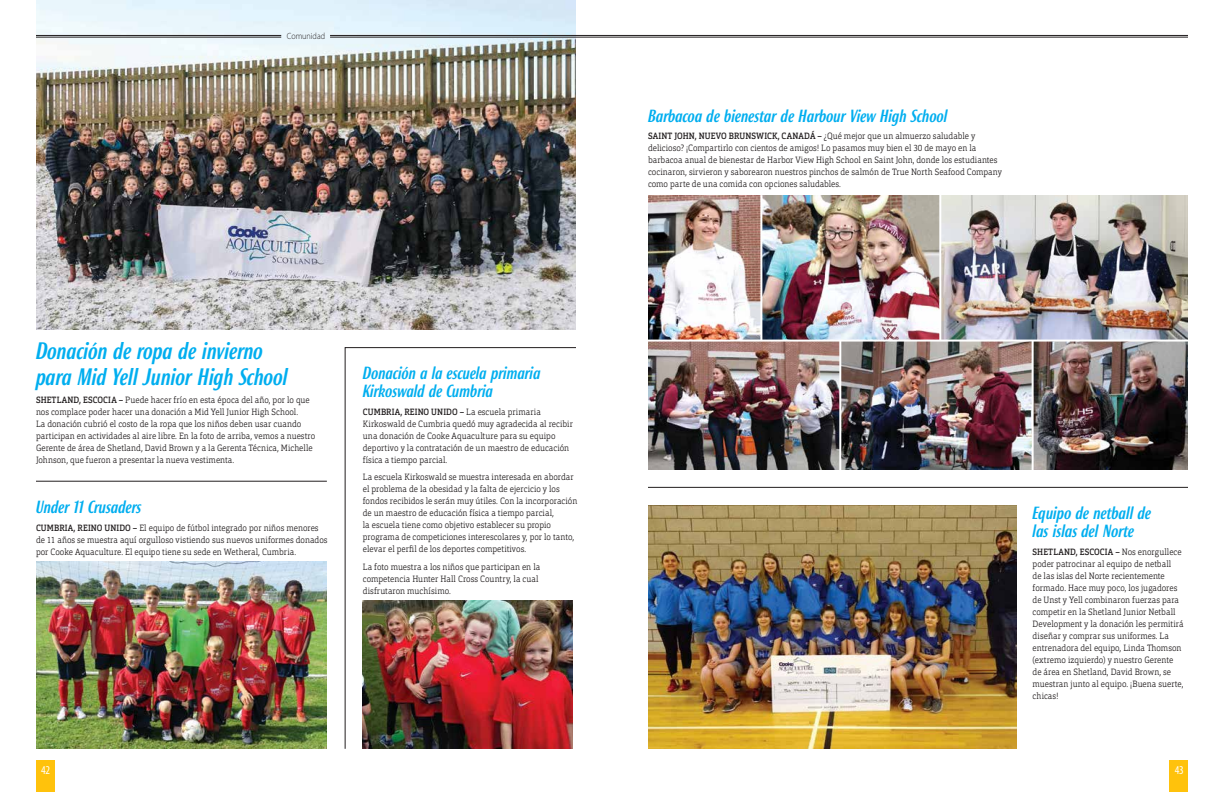
<style>
.page{position:relative;width:1224px;height:792px;background:#fff}
.page>*{position:absolute;margin:0;border:0;box-sizing:border-box;transform-origin:0 0}
.t1{font:italic 500 23px/26px "Roxy";letter-spacing:-.01em;color:#00aeef}
.t2{font:italic 500 17px/18px "Roxy";letter-spacing:-.01em;color:#00aeef}
.t3{font:condensed 12px "Myriad Pro";color:#fff}
.t4{font:300 9px/12px "Orgon Slab";letter-spacing:.005em;color:#221e1f;scale:.9 1}
.t5{font:300 9px "Myriad Pro";color:#221e1f;scale:.9 1}
.s1{font-weight:500}
</style>
<div class="page">
<img style="left:36px;top:0;width:540px;height:329px">
<img style="left:36px;top:562px;width:291px;height:187px">
<img style="left:648px;top:505px;width:369px;height:244px">
<img style="left:648px;top:195px;width:540px;height:274px">
<hr style="left:36px;top:481px;width:291px;height:1px;background:#221e1f">
<div style="left:1169px;top:761px;width:19px;height:31px;background:#ffc20c"></div>
<div style="left:36px;top:761px;width:19px;height:31px;background:#ffc20c"></div>
<img style="left:345px;top:347px;width:231px;height:402px">
<hr style="left:36px;top:35px;width:245px;height:1px;background:#221e1f">
<hr style="left:36px;top:37px;width:245px;height:1px;background:#221e1f">
<hr style="left:330px;top:35px;width:858px;height:1px;background:#221e1f">
<hr style="left:330px;top:37px;width:858px;height:1px;background:#221e1f">
<hr style="left:644px;top:340px;width:547px;height:2px;background:#fff">
<hr style="left:939px;top:192px;width:2px;height:149px;background:#fff">
<hr style="left:760px;top:195px;width:2px;height:146px;background:#fff">
<hr style="left:839px;top:341px;width:2px;height:133px;background:#fff">
<hr style="left:1032px;top:341px;width:2px;height:133px;background:#fff">
<hr style="left:648px;top:487px;width:540px;height:1px;background:#221e1f">
<p class="t5" style="left:287px;top:30px;width:44px">Comunidad</p>
<h1 class="t1" style="left:36px;top:338px;width:254px">Donación de ropa de invierno para Mid Yell Junior High School</h1>
<p class="t4" style="left:36px;top:393px;width:312px"><span class="s1">SHETLAND, ESCOCIA –</span> Puede hacer frío en esta época del año, por lo que nos complace poder hacer una donación a Mid Yell Junior High School.<br>La donación cubrió el costo de la ropa que los niños deben usar cuando participan en actividades al aire libre. En la foto de arriba, vemos a nuestro Gerente de área de Shetland, David Brown y a la Gerenta Técnica, Michelle Johnson, que fueron a presentar la nueva vestimenta.</p>
<h2 class="t2" style="left:36px;top:498px;width:107px">Under 11 Crusaders</h2>
<p class="t4" style="left:36px;top:521px;width:325px"><span class="s1">CUMBRIA, REINO UNIDO –</span> El equipo de fútbol integrado por niños menores de 11 años se muestra aquí orgulloso vistiendo sus nuevos uniformes donados por Cooke Aquaculture. El equipo tiene su sede en Wetheral, Cumbria.</p>
<h2 class="t2" style="left:363px;top:364px;width:179px">Donación a la escuela primaria<br>Kirkoswald de Cumbria</h2>
<p class="t4" style="left:363px;top:406px;width:235px"><span class="s1">CUMBRIA, REINO UNIDO –</span> La escuela primaria Kirkoswald de Cumbria quedó muy agradecida al recibir una donación de Cooke Aquaculture para su equipo deportivo y la contratación de un maestro de educación física a tiempo parcial.</p>
<p class="t4" style="left:363px;top:471px;width:240px">La escuela Kirkoswald se muestra interesada en abordar el problema de la obesidad y la falta de ejercicio y los fondos recibidos le serán muy útiles. Con la incorporación de un maestro de educación física a tiempo parcial,<br>la escuela tiene como objetivo establecer su propio programa de competiciones interescolares y, por lo tanto, elevar el perfil de los deportes competitivos.</p>
<p class="t4" style="left:363px;top:561px;width:199px">La foto muestra a los niños que participan en la competencia Hunter Hall Cross Country, la cual disfrutaron muchísimo.</p>
<h2 class="t2" style="left:648px;top:107px;width:301px">Barbacoa de bienestar de Harbour View High School</h2>
<p class="t4" style="left:648px;top:130px;width:395px"><span class="s1">SAINT JOHN, NUEVO BRUNSWICK, CANADÁ –</span> ¿Qué mejor que un almuerzo saludable y delicioso? ¡Compartirlo con cientos de amigos! Lo pasamos muy bien el 30 de mayo en la barbacoa anual de bienestar de Harbor View High School en Saint John, donde los estudiantes cocinaron, sirvieron y saborearon nuestros pinchos de salmón de True North Seafood Company como parte de una comida con opciones saludables.</p>
<h2 class="t2" style="left:1033px;top:504px;width:120px">Equipo de netball de las islas del Norte</h2>
<p class="t4" style="left:1033px;top:546px;width:169px"><span class="s1">SHETLAND, ESCOCIA –</span> Nos enorgullece poder patrocinar al equipo de netball<br>de las islas del Norte recientemente formado. Hace muy poco, los jugadores de Unst y Yell combinaron fuerzas para competir en la Shetland Junior Netball Development y la donación les permitirá diseñar y comprar sus uniformes. La entrenadora del equipo, Linda Thomson (extremo izquierdo) y nuestro Gerente de área en Shetland, David Brown, se muestran junto al equipo. ¡Buena suerte, chicas!</p>
<h3 class="t3" style="left:41px;top:763px;width:10px">42</h3>
<h3 class="t3" style="left:1175px;top:763px;width:10px">43</h3>
</div>
